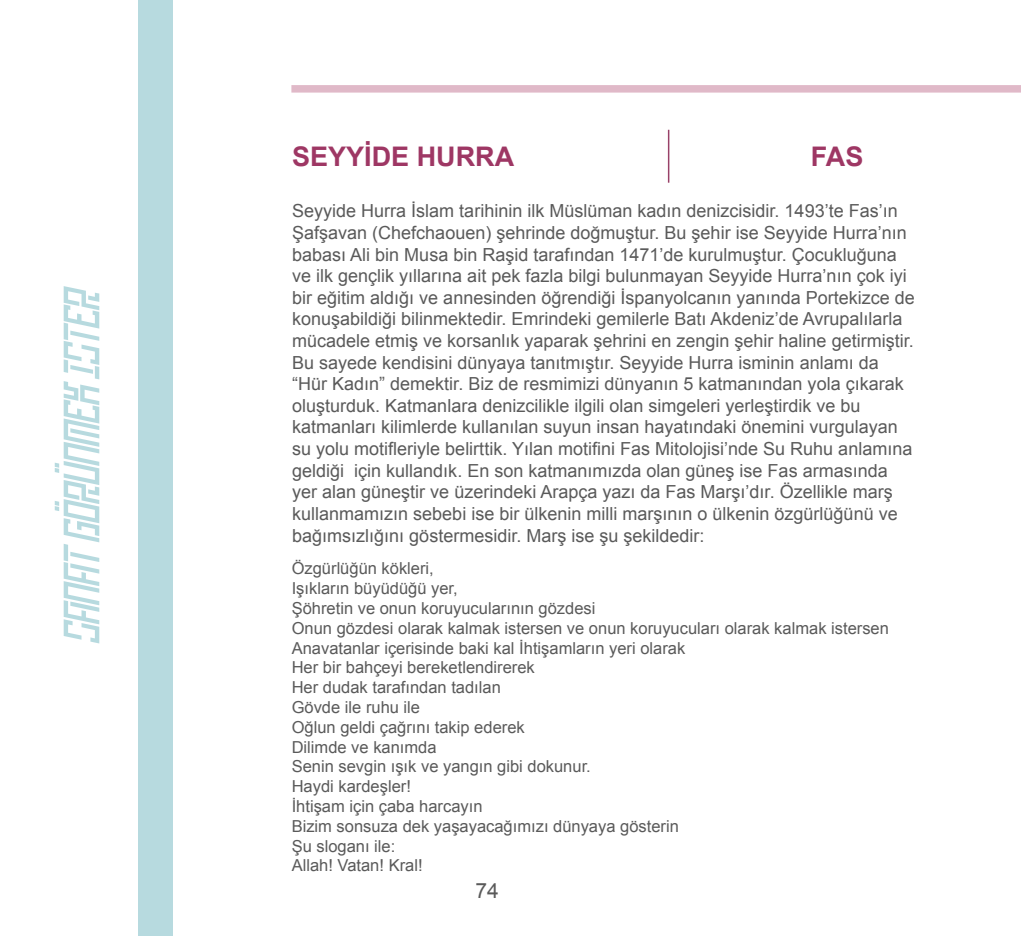
<style>
.page{position:relative;width:1021px;height:936px;background:#fff}
.page>*{position:absolute;margin:0;border:0;box-sizing:border-box;transform-origin:0 0}
.t1{font:700 27px "Arial";color:#9e3764}
.t2{font:21px "Arial";color:#5a5a5a}
.t3{font:18px/21.6px "Arial";color:#5a5a5a}
.t4{font:16.5px/19.8px "Arial";color:#5a5a5a}
</style>
<div class="page">
<div style="left:139px;top:0;width:34px;height:935px;background:#b7dadf"></div>
<svg style="left:55px;top:286px;width:44px;height:357px"></svg>
<hr style="left:668px;top:130px;width:1px;height:53px;background:#994168">
<div style="left:291px;top:85px;width:729px;height:8px;background:#e0b9c8"></div>
<h1 class="t1" style="left:292px;top:139px;width:224px">SEYYİDE HURRA</h1>
<h1 class="t1" style="left:810px;top:139px;width:54px">FAS</h1>
<p class="t3" style="left:292px;top:200px;width:624px">Seyyide Hurra İslam tarihinin ilk Müslüman kadın denizcisidir. 1493’te Fas’ın Şafşavan (Chefchaouen) şehrinde doğmuştur. Bu şehir ise Seyyide Hurra’nın babası Ali bin Musa bin Raşid tarafından 1471’de kurulmuştur. Çocukluğuna ve ilk gençlik yıllarına ait pek fazla bilgi bulunmayan Seyyide Hurra’nın çok iyi bir eğitim aldığı ve annesinden öğrendiği İspanyolcanın yanında Portekizce de konuşabildiği bilinmektedir. Emrindeki gemilerle Batı Akdeniz’de Avrupalılarla mücadele etmiş ve korsanlık yaparak şehrini en zengin şehir haline getirmiştir.<br>Bu sayede kendisini dünyaya tanıtmıştır. Seyyide Hurra isminin anlamı da “Hür Kadın” demektir. Biz de resmimizi dünyanın 5 katmanından yola çıkarak oluşturduk. Katmanlara denizcilikle ilgili olan simgeleri yerleştirdik ve bu katmanları kilimlerde kullanılan suyun insan hayatındaki önemini vurgulayan su yolu motifleriyle belirttik. Yılan motifini Fas Mitolojisi’nde Su Ruhu anlamına geldiği için kullandık. En son katmanımızda olan güneş ise Fas armasında yer alan güneştir ve üzerindeki Arapça yazı da Fas Marşı’dır. Özellikle marş kullanmamızın sebebi ise bir ülkenin milli marşının o ülkenin özgürlüğünü ve bağımsızlığını göstermesidir. Marş ise şu şekildedir:</p>
<p class="t4" style="left:292px;top:558px;width:598px">Özgürlüğün kökleri,<br>Işıkların büyüdüğü yer,<br>Şöhretin ve onun koruyucularının gözdesi<br>Onun gözdesi olarak kalmak istersen ve onun koruyucuları olarak kalmak istersen Anavatanlar içerisinde baki kal İhtişamların yeri olarak<br>Her bir bahçeyi bereketlendirerek<br>Her dudak tarafından tadılan<br>Gövde ile ruhu ile<br>Oğlun geldi çağrını takip ederek<br>Dilimde ve kanımda<br>Senin sevgin ışık ve yangın gibi dokunur.<br>Haydi kardeşler!<br>İhtişam için çaba harcayın<br>Bizim sonsuza dek yaşayacağımızı dünyaya gösterin<br>Şu sloganı ile:<br>Allah! Vatan! Kral!</p>
<p class="t2" style="left:475px;top:876px;width:25px">74</p>
</div>
